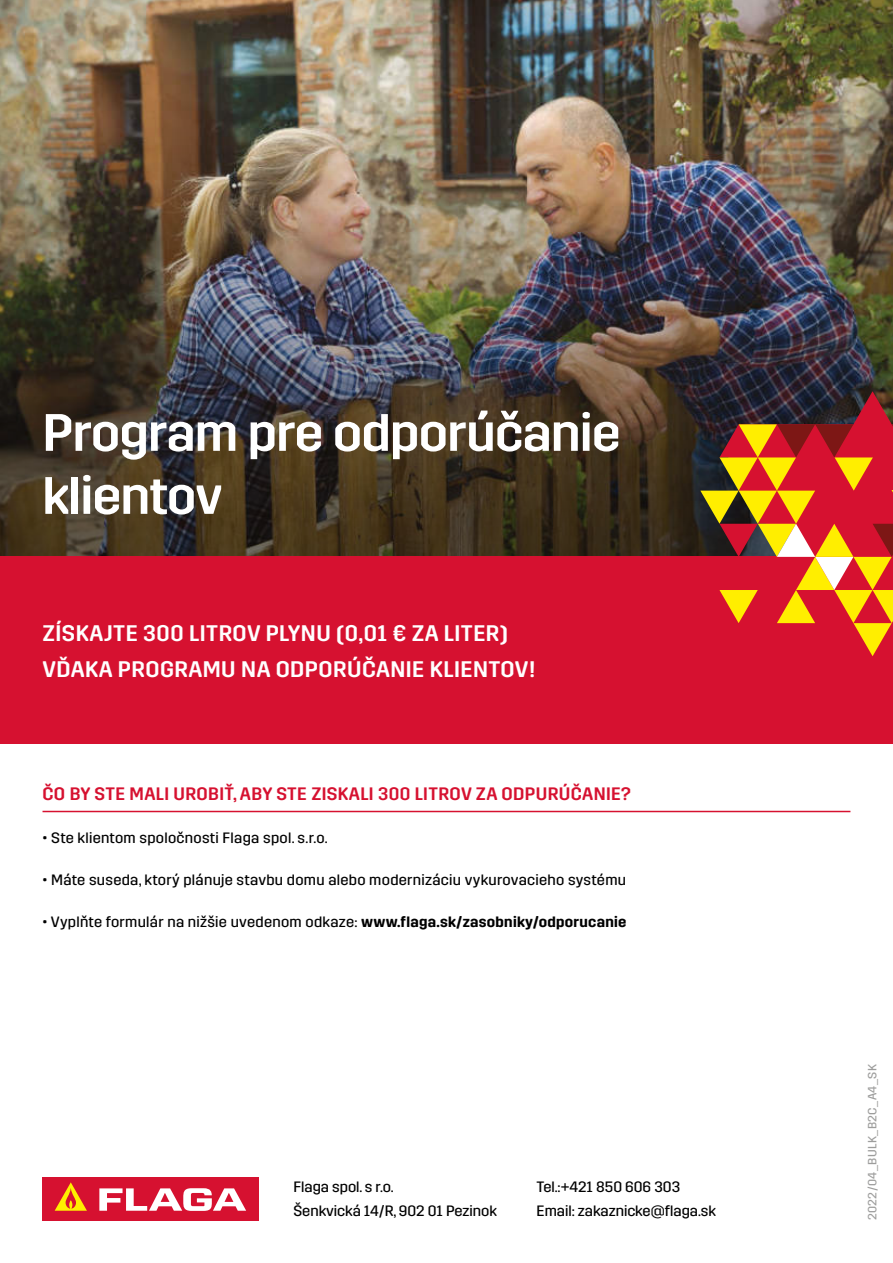
<style>
.page{position:relative;width:893px;height:1263px;background:#fff}
.page>*{position:absolute;margin:0;border:0;box-sizing:border-box;transform-origin:0 0}
.t1{font:500 52.5px/63px "Trim";letter-spacing:-.01em;color:#fff}
.t2{font:500 22.5px/36px "Trim";letter-spacing:.02em;color:#fff}
.t3{font:500 18px "Trim";letter-spacing:.02em;color:#d61130}
.t4{font:15px "Trim";letter-spacing:.02em;color:#000}
.t5{font:15px/24px "Trim";color:#000}
.t6{font:12px "Trim";letter-spacing:.04em;color:#9d9d9c}
.s1{font-weight:600}
</style>
<div class="page">
<img style="left:0;top:0;width:893px;height:88px">
<img style="left:0;top:88px;width:893px;height:468px">
<div style="left:43px;top:1177px;width:216px;height:43px;background:#d61130"></div>
<svg style="left:99px;top:1188px;width:147px;height:23px"></svg>
<svg style="left:55px;top:1182px;width:32px;height:29px"></svg>
<hr style="left:43px;top:811px;width:807px;height:1px;background:#d61130">
<div style="left:0;top:556px;width:893px;height:188px;background:#d61130"></div>
<svg style="left:719px;top:391px;width:174px;height:33px;background:#3c242e"></svg>
<svg style="left:700px;top:424px;width:193px;height:232px"></svg>
<h1 class="t1" style="left:43px;top:400px;width:579px">Program pre odporúčanie klientov</h1>
<h2 class="t2" style="left:43px;top:614px;width:494px">ZÍSKAJTE 300 LITROV PLYNU (0,01 € ZA LITER)<br>VĎAKA PROGRAMU NA ODPORÚČANIE KLIENTOV!</h2>
<p class="t3" style="left:43px;top:784px;width:590px">ČO BY STE MALI UROBIŤ, ABY STE ZISKALI 300 LITROV ZA ODPURÚČANIE?</p>
<p class="t4" style="left:43px;top:830px;width:287px">• Ste klientom spoločnosti Flaga spol. s.r.o.</p>
<p class="t4" style="left:43px;top:872px;width:585px">• Máte suseda, ktorý plánuje stavbu domu alebo modernizáciu vykurovacieho systému</p>
<p class="t4" style="left:43px;top:914px;width:585px">• Vyplňte formulár na nižšie uvedenom odkaze: <span class="s1">www.flaga.sk/zasobniky/odporucanie</span></p>
<p class="t5" style="left:293px;top:1174px;width:205px">Flaga spol. s r.o.<br>Šenkvická 14/R, 902 01 Pezinok</p>
<p class="t5" style="left:537px;top:1174px;width:181px">Tel.:+421 850 606 303<br>Email: zakaznicke@flaga.sk</p>
<p class="t6" style="left:866px;top:1220px;width:158px;rotate:-90deg">2022/04_BULK_B2C_A4_SK</p>
</div>
